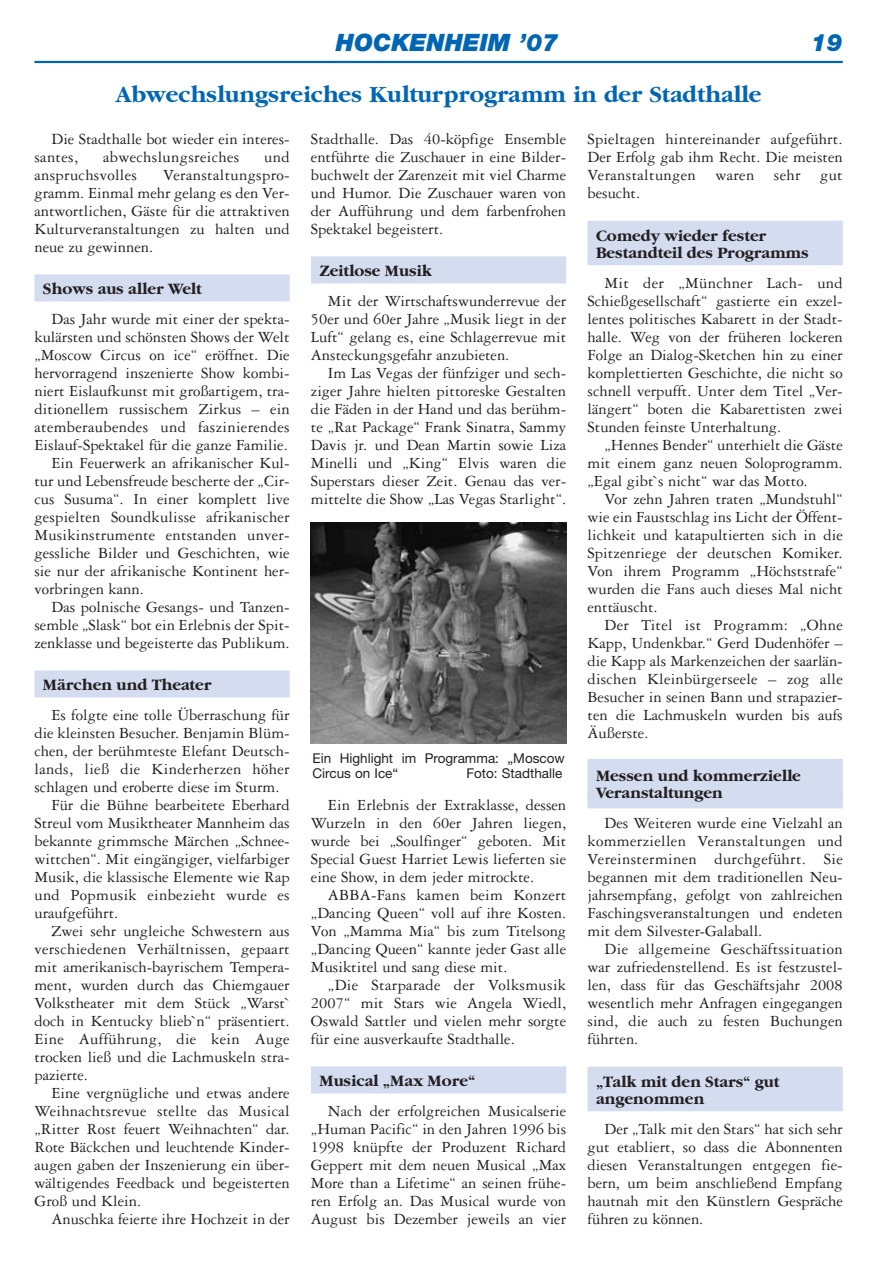
<style>
.page{position:relative;width:893px;height:1263px;background:#fff}
.page>*{position:absolute;margin:0;border:0;box-sizing:border-box;transform-origin:0 0}
.t1{font:700 24px "Garamond";color:#0066b3}
.t2{font:italic 900 24px "Helvetica Neue";color:#0066b3}
.t3{font:16.5px/18px "Garamond Three";color:#231f20;text-align:justify}
.t4{font:16.5px "Garamond Three";letter-spacing:.02em;color:#231f20}
.t5{font:700 16.5px/16.5px "Garamond";color:#231f20}
.t6{font:13.5px/15px "Helvetica Neue";color:#231f20}
</style>
<div class="page">
<hr style="left:34px;top:61px;width:808px;height:2px;background:#0066b3">
<div style="left:34px;top:274px;width:256px;height:27px;background:#d4dcf0"></div>
<div style="left:34px;top:670px;width:256px;height:27px;background:#d4dcf0"></div>
<div style="left:311px;top:256px;width:255px;height:27px;background:#d4dcf0"></div>
<div style="left:311px;top:1066px;width:255px;height:27px;background:#d4dcf0"></div>
<div style="left:587px;top:221px;width:255px;height:33px;background:#d4dcf0"></div>
<div style="left:587px;top:253px;width:255px;height:12px;background:#d4dcf0"></div>
<div style="left:587px;top:759px;width:255px;height:44px;background:#d4dcf0"></div>
<div style="left:587px;top:787px;width:255px;height:21px;background:#d4dcf0"></div>
<div style="left:587px;top:1067px;width:255px;height:33px;background:#d4dcf0"></div>
<div style="left:587px;top:1099px;width:255px;height:12px;background:#d4dcf0"></div>
<img style="left:311px;top:522px;width:255px;height:221px">
<h1 class="t2" style="left:336px;top:34px;width:224px">HOCKENHEIM ’07</h1>
<h1 class="t2" style="left:810px;top:34px;width:34px">19</h1>
<h1 class="t1" style="left:116px;top:85px;width:647px">Abwechslungsreiches Kulturprogramm in der Stadthalle</h1>
<p class="t3" style="left:34px;top:131px;width:257px;text-indent:17px">Die Stadthalle bot wieder ein interes&shy;santes,</p>
<p class="t4" style="left:103px;top:151px;width:138px">abwechslungsreiches</p>
<p class="t3" style="left:264px;top:149px;width:27px">und</p>
<p class="t4" style="left:34px;top:169px;width:104px">anspruchsvolles</p>
<p class="t3" style="left:34px;top:167px;width:257px;text-indent:129px">Veranstaltungspro&shy;gramm. Einmal mehr gelang es den Ver&shy;antwortlichen, Gäste für die attraktiven Kulturveranstaltungen zu halten und neue zu gewinnen.</p>
<p class="t5" style="left:43px;top:282px;width:160px">Shows aus aller Welt</p>
<p class="t3" style="left:51px;top:311px;width:240px">Das Jahr wurde mit einer der spekta-</p>
<p class="t3" style="left:34px;top:329px;width:257px">kulärsten und schönsten Shows der Welt</p>
<p class="t3" style="left:34px;top:347px;width:257px">„Moscow Circus on ice“ eröffnet. Die</p>
<p class="t3" style="left:34px;top:365px;width:257px">hervorragend inszenierte Show kombi-</p>
<p class="t3" style="left:34px;top:383px;width:257px">niert Eislaufkunst mit großartigem, tra-</p>
<p class="t3" style="left:34px;top:401px;width:257px">ditionellem russischem Zirkus – ein</p>
<p class="t4" style="left:34px;top:421px;width:257px">atemberaubendes und faszinierendes</p>
<p class="t3" style="left:34px;top:437px;width:255px">Eislauf-Spektakel für die ganze Familie.</p>
<p class="t3" style="left:51px;top:455px;width:240px">Ein Feuerwerk an afrikanischer Kul-</p>
<p class="t3" style="left:34px;top:473px;width:257px">tur und Lebensfreude bescherte der „Cir-</p>
<p class="t3" style="left:34px;top:491px;width:257px">cus Susuma“. In einer komplett live</p>
<p class="t3" style="left:34px;top:509px;width:257px">gespielten Soundkulisse afrikanischer</p>
<p class="t3" style="left:34px;top:527px;width:257px">Musikinstrumente entstanden unver-</p>
<p class="t3" style="left:34px;top:545px;width:257px">gessliche Bilder und Geschichten, wie</p>
<p class="t3" style="left:34px;top:563px;width:257px">sie nur der afrikanische Kontinent her-</p>
<p class="t3" style="left:34px;top:581px;width:111px">vorbringen kann.</p>
<p class="t3" style="left:51px;top:599px;width:240px">Das polnische Gesangs- und Tanzen-</p>
<p class="t3" style="left:34px;top:617px;width:257px">semble „Slask“ bot ein Erlebnis der Spit-</p>
<p class="t3" style="left:34px;top:635px;width:257px">zenklasse und begeisterte das Publikum.</p>
<p class="t5" style="left:43px;top:678px;width:170px">Märchen und Theater</p>
<p class="t3" style="left:51px;top:707px;width:240px">Es folgte eine tolle Überraschung für</p>
<p class="t3" style="left:34px;top:725px;width:257px">die kleinsten Besucher. Benjamin Blüm-</p>
<p class="t3" style="left:34px;top:743px;width:257px">chen, der berühmteste Elefant Deutsch-</p>
<p class="t4" style="left:34px;top:763px;width:257px">lands, ließ die Kinderherzen höher</p>
<p class="t3" style="left:34px;top:779px;width:246px">schlagen und eroberte diese im Sturm.</p>
<p class="t3" style="left:51px;top:797px;width:240px">Für die Bühne bearbeitete Eberhard</p>
<p class="t3" style="left:34px;top:815px;width:257px">Streul vom Musiktheater Mannheim das</p>
<p class="t3" style="left:34px;top:833px;width:257px">bekannte grimmsche Märchen „Schnee-</p>
<p class="t3" style="left:34px;top:851px;width:257px">wittchen“. Mit eingängiger, vielfarbiger</p>
<p class="t3" style="left:34px;top:869px;width:257px">Musik, die klassische Elemente wie Rap</p>
<p class="t4" style="left:34px;top:889px;width:257px">und Popmusik einbezieht wurde es</p>
<p class="t3" style="left:34px;top:905px;width:85px">uraufgeführt.</p>
<p class="t3" style="left:51px;top:923px;width:240px">Zwei sehr ungleiche Schwestern aus</p>
<p class="t4" style="left:34px;top:943px;width:257px">verschiedenen Verhältnissen, gepaart</p>
<p class="t3" style="left:34px;top:959px;width:257px">mit amerikanisch-bayrischem Tempera-</p>
<p class="t3" style="left:34px;top:977px;width:257px">ment, wurden durch das Chiemgauer</p>
<p class="t3" style="left:34px;top:995px;width:257px">Volkstheater mit dem Stück „Warst`</p>
<p class="t3" style="left:34px;top:1013px;width:257px">doch in Kentucky blieb`n“ präsentiert.</p>
<p class="t4" style="left:34px;top:1033px;width:257px">Eine Aufführung, die kein Auge</p>
<p class="t3" style="left:34px;top:1049px;width:257px">trocken ließ und die Lachmuskeln stra-</p>
<p class="t3" style="left:34px;top:1067px;width:55px">pazierte.</p>
<p class="t3" style="left:51px;top:1085px;width:240px">Eine vergnügliche und etwas andere</p>
<p class="t3" style="left:34px;top:1103px;width:257px">Weihnachtsrevue stellte das Musical</p>
<p class="t3" style="left:34px;top:1121px;width:257px">„Ritter Rost feuert Weihnachten“ dar.</p>
<p class="t3" style="left:34px;top:1139px;width:257px">Rote Bäckchen und leuchtende Kinder-</p>
<p class="t3" style="left:34px;top:1157px;width:257px">augen gaben der Inszenierung ein über-</p>
<p class="t3" style="left:34px;top:1175px;width:257px">wältigendes Feedback und begeisterten</p>
<p class="t3" style="left:34px;top:1193px;width:108px">Groß und Klein.</p>
<p class="t3" style="left:51px;top:1211px;width:240px">Anuschka feierte ihre Hochzeit in der</p>
<p class="t3" style="left:311px;top:131px;width:257px">Stadthalle. Das 40-köpfige Ensemble entführte die Zuschauer in eine Bilder&shy;buchwelt der Zarenzeit mit viel Charme und Humor. Die Zuschauer waren von der Aufführung und dem farbenfrohen Spektakel begeistert.</p>
<p class="t5" style="left:319px;top:264px;width:114px">Zeitlose Musik</p>
<p class="t3" style="left:311px;top:293px;width:257px;text-indent:17px">Mit der Wirtschaftswunderrevue der 50er und 60er Jahre „Musik liegt in der Luft“ gelang es, eine Schlagerrevue mit Ansteckungsgefahr anzubieten.</p>
<p class="t3" style="left:311px;top:365px;width:257px;text-indent:17px">Im Las Vegas der fünfziger und sech&shy;ziger Jahre hielten pittoreske Gestalten die Fäden in der Hand und das berühm&shy;te „Rat Package“ Frank Sinatra, Sammy Davis jr. und Dean Martin sowie Liza Minelli und „King“ Elvis waren die Superstars dieser Zeit. Genau das ver&shy;mittelte die Show „Las Vegas Starlight“.</p>
<p class="t6" style="left:312px;top:752px;width:254px">Ein Highlight im Programma: „Moscow<br>Circus on Ice“</p>
<p class="t6" style="left:466px;top:767px;width:97px">Foto: Stadthalle</p>
<p class="t3" style="left:311px;top:797px;width:257px;text-indent:17px">Ein Erlebnis der Extraklasse, dessen Wurzeln in den 60er Jahren liegen, wurde bei „Soulfinger“ geboten. Mit Special Guest Harriet Lewis lieferten sie eine Show, in dem jeder mitrockte.</p>
<p class="t3" style="left:311px;top:887px;width:257px;text-indent:17px">ABBA-Fans kamen beim Konzert „Dancing Queen“ voll auf ihre Kosten.<br>Von „Mamma Mia“ bis zum Titelsong „Dancing Queen“ kannte jeder Gast alle Musiktitel und sang diese mit.</p>
<p class="t3" style="left:311px;top:977px;width:257px;text-indent:17px">„Die Starparade der Volksmusik 2007“ mit Stars wie Angela Wiedl, Oswald Sattler und vielen mehr sorgte für eine ausverkaufte Stadthalle.</p>
<p class="t5" style="left:319px;top:1074px;width:157px">Musical „Max More“</p>
<p class="t3" style="left:311px;top:1103px;width:257px;text-indent:17px">Nach der erfolgreichen Musicalserie „Human Pacific“ in den Jahren 1996 bis 1998 knüpfte der Produzent Richard Geppert mit dem neuen Musical „Max More than a Lifetime“ an seinen frühe&shy;ren Erfolg an. Das Musical wurde von August bis Dezember jeweils an vier</p>
<p class="t3" style="left:587px;top:131px;width:257px">Spieltagen hintereinander aufgeführt.<br>Der Erfolg gab ihm Recht. Die meisten Veranstaltungen waren sehr gut besucht.</p>
<p class="t5" style="left:596px;top:229px;width:214px">Comedy wieder fester<br>Bestandteil des Programms</p>
<p class="t3" style="left:587px;top:275px;width:257px;text-indent:17px">Mit der „Münchner Lach- und Schießgesellschaft“ gastierte ein exzel&shy;lentes politisches Kabarett in der Stadt&shy;halle. Weg von der früheren lockeren Folge an Dialog-Sketchen hin zu einer komplettierten Geschichte, die nicht so schnell verpufft. Unter dem Titel „Ver&shy;längert“ boten die Kabarettisten zwei Stunden feinste Unterhaltung.</p>
<p class="t3" style="left:587px;top:437px;width:257px;text-indent:17px">„Hennes Bender“ unterhielt die Gäste mit einem ganz neuen Soloprogramm. „Egal gibt`s nicht“ war das Motto.</p>
<p class="t3" style="left:587px;top:491px;width:257px;text-indent:17px">Vor zehn Jahren traten „Mundstuhl“ wie ein Faustschlag ins Licht der Öffent&shy;lichkeit und katapultierten sich in die Spitzenriege der deutschen Komiker.<br>Von ihrem Programm „Höchststrafe“ wurden die Fans auch dieses Mal nicht enttäuscht.</p>
<p class="t3" style="left:587px;top:617px;width:257px;text-indent:17px">Der Titel ist Programm: „Ohne Kapp, Undenkbar.“ Gerd Dudenhöfer – die Kapp als Markenzeichen der saarlän&shy;dischen Kleinbürgerseele – zog alle Besucher in seinen Bann und strapazier&shy;ten die Lachmuskeln wurden bis aufs Äußerste.</p>
<p class="t5" style="left:596px;top:769px;width:206px">Messen und kommerzielle<br>Veranstaltungen</p>
<p class="t3" style="left:587px;top:815px;width:257px;text-indent:17px">Des Weiteren wurde eine Vielzahl an kommerziellen Veranstaltungen und Vereinsterminen durchgeführt. Sie begannen mit dem traditionellen Neu&shy;jahrsempfang, gefolgt von zahlreichen Faschingsveranstaltungen und endeten mit dem Silvester-Galaball.</p>
<p class="t3" style="left:587px;top:941px;width:257px;text-indent:17px">Die allgemeine Geschäftssituation war zufriedenstellend. Es ist festzustel&shy;len, dass für das Geschäftsjahr 2008 wesentlich mehr Anfragen eingegangen sind, die auch zu festen Buchungen führten.</p>
<p class="t5" style="left:596px;top:1075px;width:185px">„Talk mit den Stars“ gut angenommen</p>
<p class="t3" style="left:587px;top:1121px;width:257px;text-indent:17px">Der „Talk mit den Stars“ hat sich sehr gut etabliert, so dass die Abonnenten diesen Veranstaltungen entgegen fie&shy;bern, um beim anschließend Empfang hautnah mit den Künstlern Gespräche führen zu können.</p>
</div>
